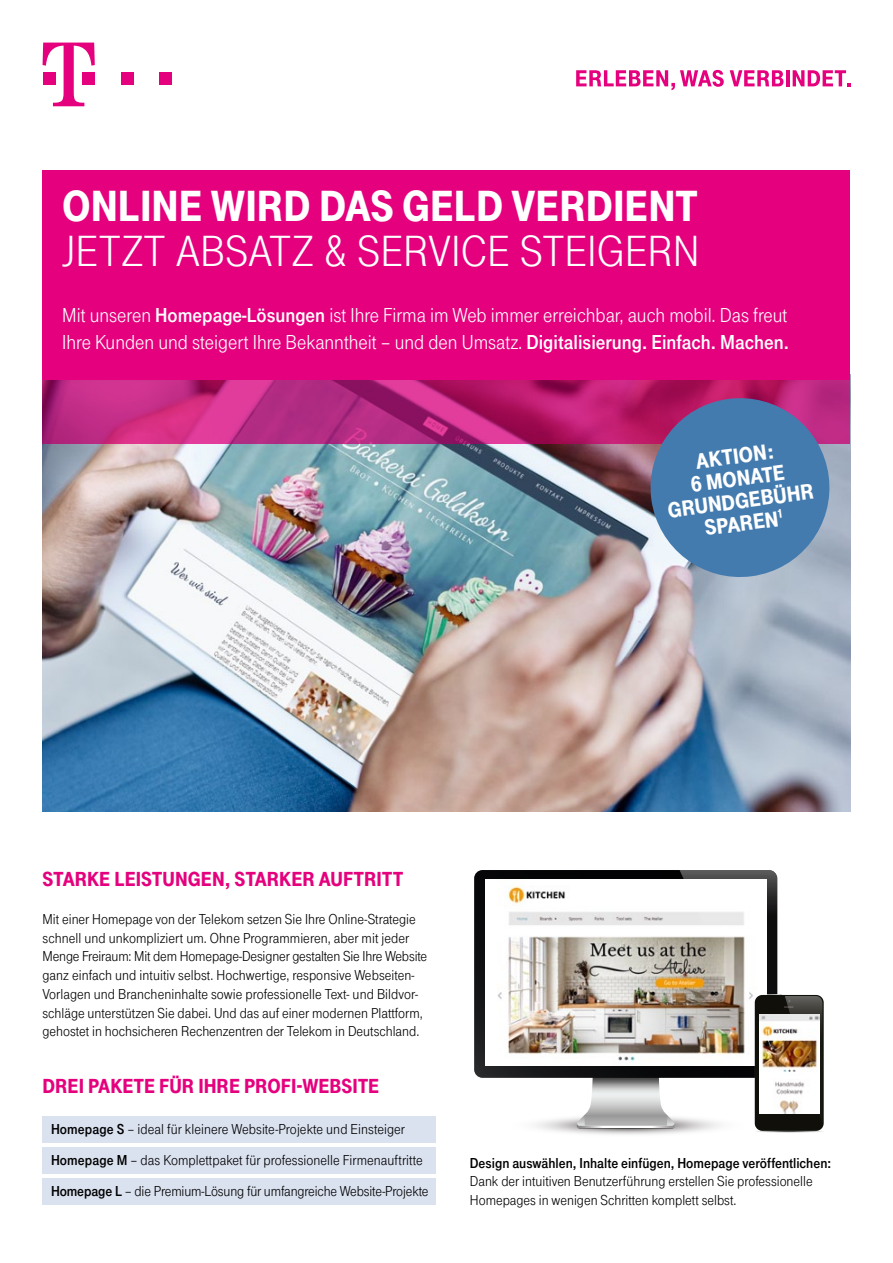
<style>
.page{position:relative;width:893px;height:1263px;background:#fff}
.page>*{position:absolute;margin:0;border:0;box-sizing:border-box;transform-origin:0 0}
.t1{font:45px "Tele Grotesk Headline";color:#fff}
.t2{font:900 45px "Tele Grotesk Headline";color:#fff}
.t3{font:900 22.5px/22.5px "Tele Grotesk Headline";color:#fff;text-align:center}
.t4{font:21px/26.2px "Tele Grotesk Norm";color:#fff}
.t5{font:900 21px "Tele Grotesk Headline";color:#e5007d}
.t6{font:15px/18.8px "Tele Grotesk Norm";color:#000}
.t7{font:15px "Tele Grotesk Fett";color:#000}
.s1{font-family:"Tele Grotesk Fett"}
</style>
<div class="page">
<img style="left:43px;top:444px;width:807px;height:367px">
<svg style="left:474px;top:870px;width:21px;height:208px;background:#1a1a1c"></svg>
<img style="left:485px;top:880px;width:10px;height:186px">
<img style="left:495px;top:870px;width:329px;height:265px">
<svg style="left:43px;top:380px;width:807px;height:64px;background:#ba257a"></svg>
<div style="left:43px;top:170px;width:807px;height:210px;background:#e5007d"></div>
<div style="left:43px;top:1116px;width:393px;height:26px;background:#dae1ef"></div>
<div style="left:43px;top:1147px;width:393px;height:27px;background:#dae1ef"></div>
<div style="left:43px;top:1178px;width:393px;height:27px;background:#dae1ef"></div>
<div style="left:121px;top:72px;width:12px;height:13px;background:#e5007d"></div>
<div style="left:159px;top:72px;width:13px;height:13px;background:#e5007d"></div>
<svg style="left:43px;top:43px;width:52px;height:63px"></svg>
<svg style="left:576px;top:70px;width:148px;height:20px"></svg>
<svg style="left:730px;top:70px;width:53px;height:16px"></svg>
<hr style="left:786px;top:70px;width:3px;height:16px;background:#e5007d">
<svg style="left:793px;top:70px;width:57px;height:16px"></svg>
<svg style="left:645px;top:392px;width:190px;height:191px;background:#6779aa"></svg>
<h1 class="t2" style="left:62px;top:181px;width:637px">ONLINE WIRD DAS GELD VERDIENT</h1>
<h1 class="t1" style="left:62px;top:227px;width:639px">JETZT ABSATZ &amp; SERVICE STEIGERN</h1>
<h3 class="t4" style="left:62px;top:302px;width:728px">Mit unseren <span class="s1">Homepage-Lösungen</span> ist Ihre Firma im Web immer erreichbar, auch mobil. Das freut<br>Ihre Kunden und steigert Ihre Bekanntheit – und den Umsatz. <span class="s1">Digitalisierung. Einfach. Machen.</span></h3>
<h2 class="t3" style="left:660px;top:455px;width:148px;rotate:-8deg">AKTION:<br>6 MONATE<br>GRUNDGEBÜHR<br>SPAREN<sup>1</sup></h2>
<h3 class="t5" style="left:43px;top:868px;width:362px">STARKE LEISTUNGEN, STARKER AUFTRITT</h3>
<p class="t6" style="left:43px;top:910px;width:386px">Mit einer Homepage von der Telekom setzen Sie Ihre Online-Strategie schnell und unkompliziert um. Ohne Programmieren, aber mit jeder Menge Freiraum: Mit dem Homepage-Designer gestalten Sie Ihre Website ganz einfach und intuitiv selbst. Hochwertige, responsive Webseiten-Vorlagen und Brancheninhalte sowie professionelle Text- und Bildvor&shy;schläge unterstützen Sie dabei. Und das auf einer modernen Plattform, gehostet in hochsicheren Rechenzentren der Telekom in Deutschland.</p>
<h3 class="t5" style="left:43px;top:1074px;width:338px">DREI PAKETE FÜR IHRE PROFI-WEBSITE</h3>
<p class="t6" style="left:51px;top:1113px;width:379px;line-height:31.3px"><span class="s1">Homepage S</span> – ideal für kleinere Website-Projekte und Einsteiger<br><span class="s1">Homepage M</span> – das Komplettpaket für professionelle Firmenauftritte<br><span class="s1">Homepage L</span> – die Premium-Lösung für umfangreiche Website-Projekte</p>
<p class="t7" style="left:470px;top:1154px;width:363px">Design auswählen, Inhalte einfügen, Homepage veröffentlichen:</p>
<p class="t6" style="left:470px;top:1172px;width:344px">Dank der intuitiven Benutzerführung erstellen Sie professionelle<br>Homepages in wenigen Schritten komplett selbst.</p>
</div>
